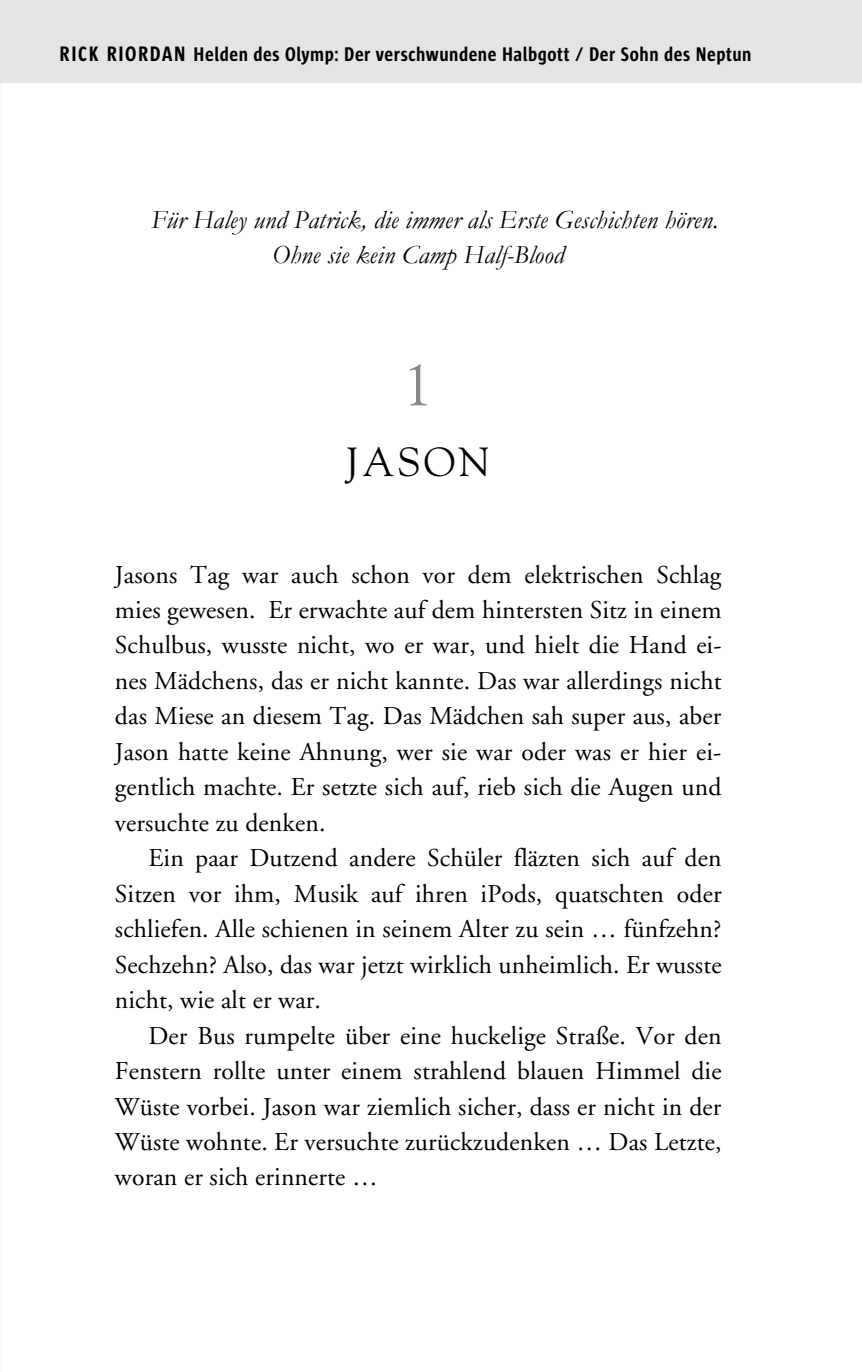
<style>
.page{position:relative;width:862px;height:1372px;background:#fff}
.page>*{position:absolute;margin:0;border:0;box-sizing:border-box;transform-origin:0 0}
.t1{font:58.5px "Goudy Std";color:#87888a}
.t2{font:40.5px "Goudy Std";letter-spacing:.085em;color:#000}
.t3{font:italic 26.32px/35.3px "Garamond";letter-spacing:.005em;color:#000}
.t4{font:25.65px/35.6px "Adobe Garamond";letter-spacing:.005em;color:#000;text-align:justify}
.t5{font:700 21.38px "Sun Cd";color:#000}
.t6{font:700 20.25px "Sun Cd";letter-spacing:.025em;color:#000}
.s1{font-size:21.38px}
</style>
<div class="page">
<div style="left:0;top:0;width:861px;height:83px;background:#e3e4e4"></div>
<p class="t5" style="left:60px;top:43px;width:11px">Rick</p>
<p class="t6" style="left:107px;top:44px;width:646px"><span class="s1">Rio r dan</span> Helden des Olymp: Der verschwundene Halbgott / Der Sohn des Neptun</p>
<p class="t3" style="left:272px;top:201px;width:447px;text-indent:-121px">Für Haley und Patrick, die immer als Erste Geschichten hören.<br>Ohne sie kein Camp Half-Blood</p>
<h1 class="t1" style="left:403px;top:348px;width:31px">1</h1>
<h2 class="t2" style="left:346px;top:437px;width:146px">JASON</h2>
<p class="t4" style="left:115px;top:557px;width:608px">Jasons Tag war auch schon vor dem elektrischen Schlag mies gewesen. Er erwachte auf dem hintersten Sitz in einem Schulbus, wusste nicht, wo er war, und hielt die Hand ei&shy;nes Mädchens, das er nicht kannte. Das war allerdings nicht das Miese an diesem Tag. Das Mädchen sah super aus, aber Jason hatte keine Ahnung, wer sie war oder was er hier ei&shy;gentlich machte. Er setzte sich auf, rieb sich die Augen und versuchte zu denken.</p>
<p class="t4" style="left:115px;top:841px;width:607px;text-indent:33px">Ein paar Dutzend andere Schüler fläzten sich auf den Sitzen vor ihm, Musik auf ihren iPods, quatschten oder schliefen. Alle schienen in seinem Alter zu sein … fünfzehn?<br>Sechzehn? Also, das war jetzt wirklich unheimlich. Er wusste nicht, wie alt er war.</p>
<p class="t4" style="left:115px;top:1018px;width:607px;text-indent:33px">Der Bus rumpelte über eine huckelige Straße. Vor den Fenstern rollte unter einem strahlend blauen Himmel die Wüste vorbei. Jason war ziemlich sicher, dass er nicht in der Wüste wohnte. Er versuchte zurückzudenken … Das Letzte, woran er sich erinnerte …</p>
</div>
